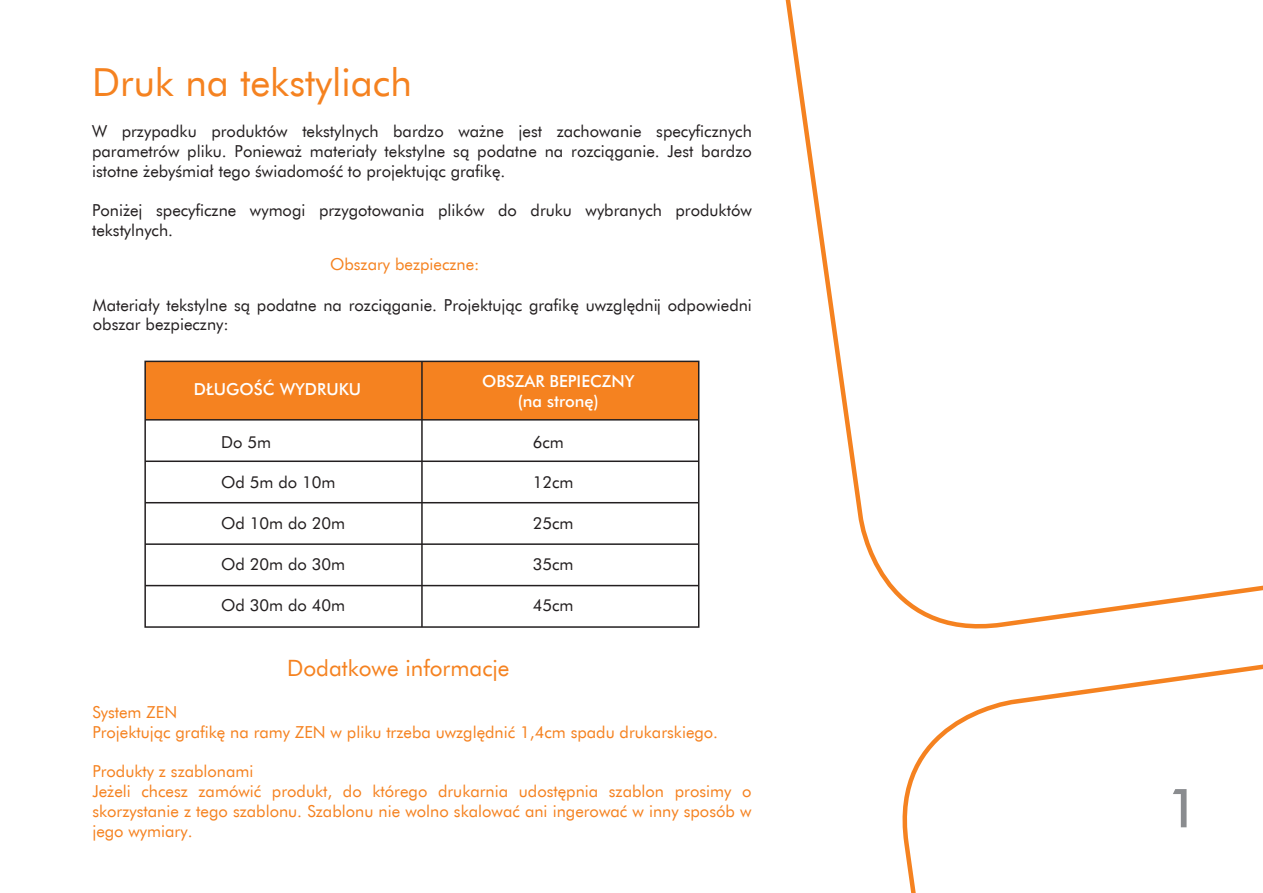
<style>
.page{position:relative;width:1263px;height:893px;background:#fff}
.page>*{position:absolute;margin:0;border:0;box-sizing:border-box;transform-origin:0 0}
.t1{font:54px "Futura Md EU";color:#8a8c8f}
.t2{font:38.7px "Futura EU";color:#f58220}
.t3{font:22.5px "Futura EU";color:#f58220}
.t4{font:16.5px/19.8px "Futura EU";color:#231f20}
.t5{font:16.5px/19.8px "Futura EU";color:#f58220}
.t6{font:16.5px/19.8px "Futura Md EU";color:#fff;text-align:center}
</style>
<div class="page">
<svg style="left:785px;top:0;width:478px;height:606px"></svg>
<svg style="left:902px;top:606px;width:361px;height:287px"></svg>
<div style="left:145px;top:361px;width:554px;height:59px;background:#f58220"></div>
<div style="left:144px;top:361px;width:555px;height:267px;border:2px solid #231f20"></div>
<hr style="left:145px;top:585px;width:554px;height:1px;background:#231f20">
<hr style="left:145px;top:543px;width:554px;height:2px;background:#231f20">
<hr style="left:145px;top:502px;width:554px;height:1px;background:#231f20">
<hr style="left:145px;top:460px;width:554px;height:2px;background:#231f20">
<hr style="left:145px;top:419px;width:554px;height:2px;background:#231f20">
<hr style="left:421px;top:361px;width:2px;height:266px;background:#231f20">
<h2 class="t2" style="left:92px;top:59px;width:321px">Druk na tekstyliach</h2>
<p class="t4" style="left:92px;top:122px;width:661px;text-align:justify">W przypadku produktów tekstylnych bardzo ważne jest zachowanie specyficznych parametrów pliku. Ponieważ materiały tekstylne są podatne na rozciąganie. Jest bardzo istotne żebyśmiał tego świadomość to projektując grafikę.</p>
<p class="t4" style="left:92px;top:201px;width:661px">Poniżej specyficzne wymogi przygotowania plików do druku wybranych produktów tekstylnych.</p>
<p class="t5" style="left:330px;top:255px;width:151px">Obszary bezpieczne:</p>
<p class="t4" style="left:93px;top:295px;width:661px">Materiały tekstylne są podatne na rozciąganie. Projektując grafikę uwzględnĳ odpowiedni obszar bezpieczny:</p>
<p class="t6" style="left:194px;top:380px;width:169px">DŁUGOŚĆ WYDRUKU</p>
<p class="t6" style="left:482px;top:372px;width:154px">OBSZAR BEPIECZNY (na stronę)</p>
<p class="t4" style="left:221px;top:432px;width:51px">Do 5m</p>
<p class="t4" style="left:221px;top:473px;width:116px">Od 5m do 10m</p>
<p class="t4" style="left:221px;top:514px;width:126px">Od 10m do 20m</p>
<p class="t4" style="left:221px;top:555px;width:126px">Od 20m do 30m</p>
<p class="t4" style="left:221px;top:596px;width:126px">Od 30m do 40m</p>
<p class="t4" style="left:533px;top:432px;width:33px">6cm</p>
<p class="t4" style="left:533px;top:473px;width:42px">12cm</p>
<p class="t4" style="left:533px;top:514px;width:42px">25cm</p>
<p class="t4" style="left:533px;top:555px;width:42px">35cm</p>
<p class="t4" style="left:533px;top:596px;width:42px">45cm</p>
<h3 class="t3" style="left:287px;top:654px;width:224px">Dodatkowe informacje</h3>
<p class="t5" style="left:92px;top:703px;width:627px">System ZEN<br>Projektując grafikę na ramy ZEN w pliku trzeba uwzględnić 1,4cm spadu drukarskiego.</p>
<p class="t5" style="left:92px;top:762px;width:661px">Produkty z szablonami<br>Jeżeli chcesz zamówić produkt, do którego drukarnia udostępnia szablon prosimy o skorzystanie z tego szablonu. Szablonu nie wolno skalować ani ingerować w inny sposób w jego wymiary.</p>
<h1 class="t1" style="left:1166px;top:775px;width:34px">1</h1>
</div>
